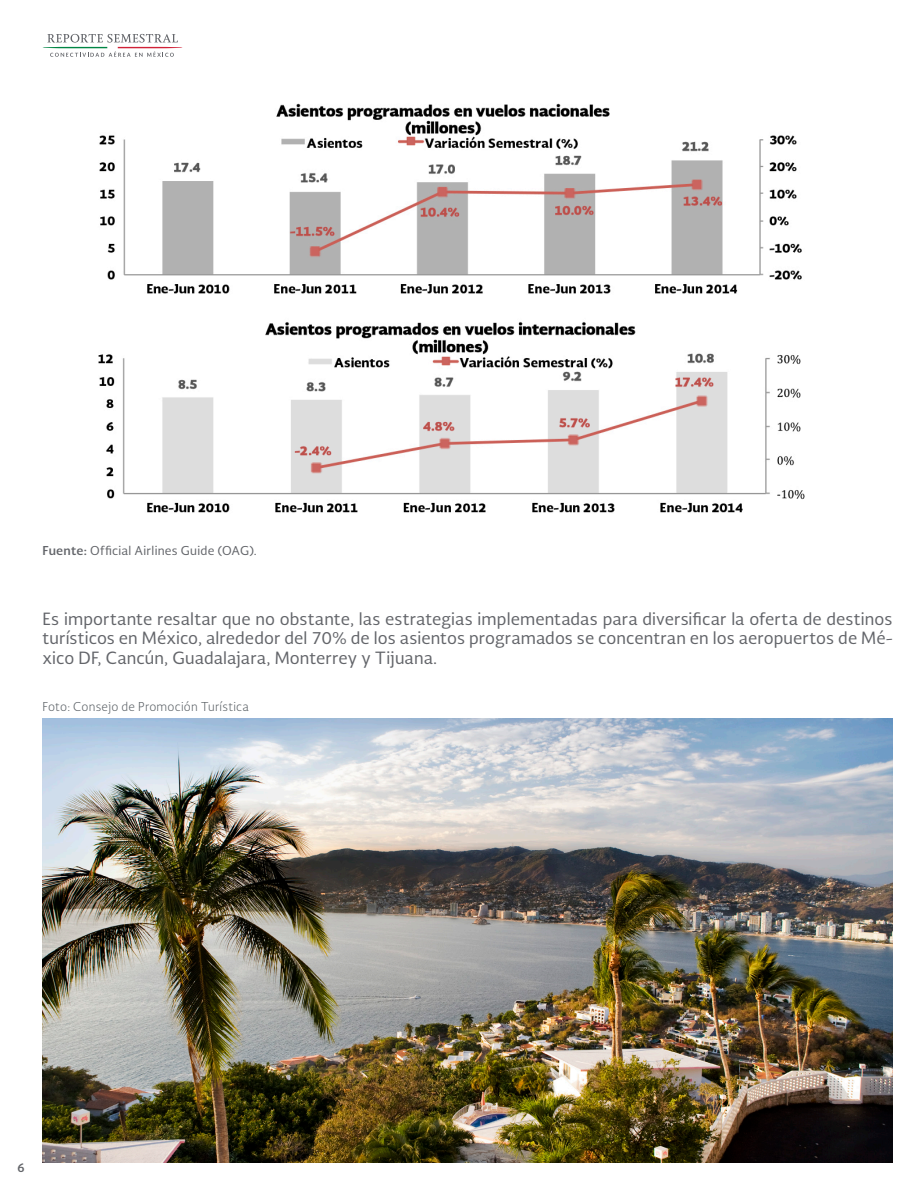
<style>
.page{position:relative;width:918px;height:1188px;background:#fff}
.page>*{position:absolute;margin:0;border:0;box-sizing:border-box;transform-origin:0 0}
.Estilo_de_párrafo_1{font:16.5px/19.8px "Soberana Sans";letter-spacing:.005em;color:#63656a;text-align:justify}
.Estilo_de_párrafo_1-2{font:12px "Soberana Sans";letter-spacing:.02em;color:#63656a}
.Estilo_de_párrafo_1-3{font:300 12px "Soberana Sans";letter-spacing:.02em;color:#5a6065}
.t1{font:700 12px "Soberana Sans";color:#63656a}
.s1{font-weight:700}
</style>
<div class="page">
<svg style="left:43px;top:34px;width:140px;height:23px"></svg>
<img style="left:43px;top:719px;width:849px;height:443px">
<img style="left:98px;top:103px;width:707px;height:410px">
<p class="Estilo_de_párrafo_1-2" style="left:43px;top:543px;width:216px"><span class="s1">Fuente:</span> Official Airlines Guide (OAG).</p>
<p class="Estilo_de_párrafo_1" style="left:43px;top:608px;width:851px">Es importante resaltar que no obstante, las estrategias implementadas para diversificar la oferta de destinos turísticos en México, alrededor del 70% de los asientos programados se concentran en los aeropuertos de Mé&shy;xico DF, Cancún, Guadalajara, Monterrey y Tijuana.</p>
<p class="Estilo_de_párrafo_1-3" style="left:43px;top:699px;width:208px">Foto: Consejo de Promoción Turística</p>
<p class="t1" style="left:17px;top:1159px;width:9px">6</p>
</div>
